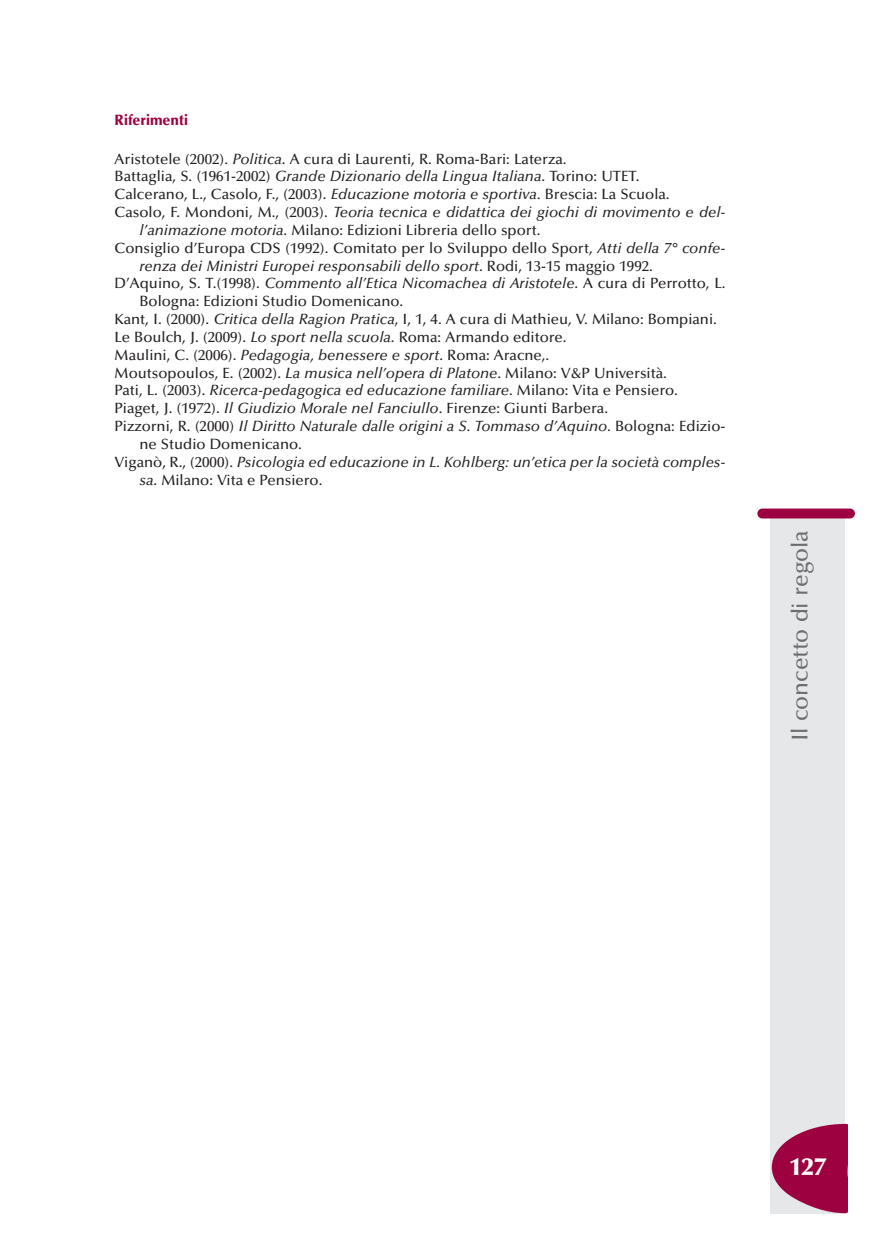
<style>
.page{position:relative;width:869px;height:1241px;background:#fff}
.page>*{position:absolute;margin:0;border:0;box-sizing:border-box;transform-origin:0 0}
.t1{font:900 24.5px "Optima";color:#fff}
.t2{font:500 22.75px "Optima";color:#6c6d70}
.t3{font:500 14.88px "Optima";color:#231f20}
.t4{font:italic 500 14.88px "Optima";color:#231f20}
.t5{font:900 14.88px "Optima";color:#9d0140;scale:.95 1}
.s1{font-style:italic}
.s2{font-style:normal}
</style>
<div class="page">
<div style="left:770px;top:516px;width:74px;height:697px;background:#e6e7e9"></div>
<div style="left:757px;top:508px;width:97px;height:10px;background:#9d0140;border-radius:5px"></div>
<svg style="left:771px;top:1123px;width:76px;height:89px"></svg>
<p class="t5" style="left:115px;top:114px;width:79px">Riferimenti</p>
<p class="t3" style="left:115px;top:153px;width:453px">Aristotele (2002). <span class="s1">Politica</span>. A cura di Laurenti, R. Roma-Bari: Laterza.</p>
<p class="t3" style="left:115px;top:170px;width:526px">Battaglia, S. (1961-2002) <span class="s1">Grande Dizionario della Lingua Italiana</span>. Torino: UTET.</p>
<p class="t3" style="left:115px;top:188px;width:556px">Calcerano, L., Casolo, F., (2003). <span class="s1">Educazione motoria e sportiva.</span> Brescia: La Scuola.</p>
<p class="t4" style="left:115px;top:206px;width:612px"><span class="s2">Casolo, F. Mondoni, M., (2003).</span> Teoria tecnica e didattica dei giochi di movimento e del-</p>
<p class="t3" style="left:139px;top:224px;width:402px"><span class="s1">l’animazione motoria</span>. Milano: Edizioni Libreria dello sport.</p>
<p class="t3" style="left:115px;top:242px;width:612px">Consiglio d’Europa CDS (1992). Comitato per lo Sviluppo dello Sport, <span class="s1">Atti della 7° confe-</span></p>
<p class="t4" style="left:139px;top:259px;width:514px">renza dei Ministri Europei responsabili dello sport<span class="s2">. Rodi, 13-15 maggio 1992.</span></p>
<p class="t3" style="left:115px;top:277px;width:612px">D’Aquino, S. T.(1998). <span class="s1">Commento all’Etica Nicomachea di Aristotele</span>. A cura di Perrotto, L.</p>
<p class="t3" style="left:139px;top:295px;width:265px">Bologna: Edizioni Studio Domenicano.</p>
<p class="t3" style="left:115px;top:313px;width:603px">Kant, I. (2000). <span class="s1">Critica della Ragion Pratica</span>, I, 1, 4. A cura di Mathieu, V. Milano: Bompiani.</p>
<p class="t3" style="left:115px;top:331px;width:453px">Le Boulch, J. (2009). <span class="s1">Lo sport nella scuola</span>. Roma: Armando editore.</p>
<p class="t3" style="left:115px;top:349px;width:436px">Maulini, C. (2006). <span class="s1">Pedagogia, benessere e sport</span>. Roma: Aracne,.</p>
<p class="t3" style="left:115px;top:366px;width:553px">Moutsopoulos, E. (2002). <span class="s1">La musica nell’opera di Platone</span>. Milano: V&amp;P Università.</p>
<p class="t4" style="left:115px;top:384px;width:564px"><span class="s2">Pati, L. (2003).</span> Ricerca-pedagogica ed educazione familiare<span class="s2">. Milano: Vita e Pensiero.</span></p>
<p class="t3" style="left:115px;top:402px;width:494px">Piaget, J. (1972). <span class="s1">Il Giudizio Morale nel Fanciullo</span>. Firenze: Giunti Barbera.</p>
<p class="t4" style="left:115px;top:420px;width:612px"><span class="s2">Pizzorni, R. (2000)</span> Il Diritto Naturale dalle origini a S. Tommaso d’Aquino<span class="s2">. Bologna: Edizio-</span></p>
<p class="t3" style="left:139px;top:438px;width:164px">ne Studio Domenicano.</p>
<p class="t4" style="left:115px;top:456px;width:612px"><span class="s2">Viganò, R., (2000).</span> Psicologia ed educazione in L. Kohlberg: un’etica per la società comples-</p>
<p class="t3" style="left:139px;top:473px;width:184px"><span class="s1">sa</span>. Milano: Vita e Pensiero.</p>
<h2 class="t2" style="left:790px;top:741px;width:212px;rotate:-90deg">Il concetto di regola</h2>
<h1 class="t1" style="left:789px;top:1156px;width:38px">127</h1>
</div>
